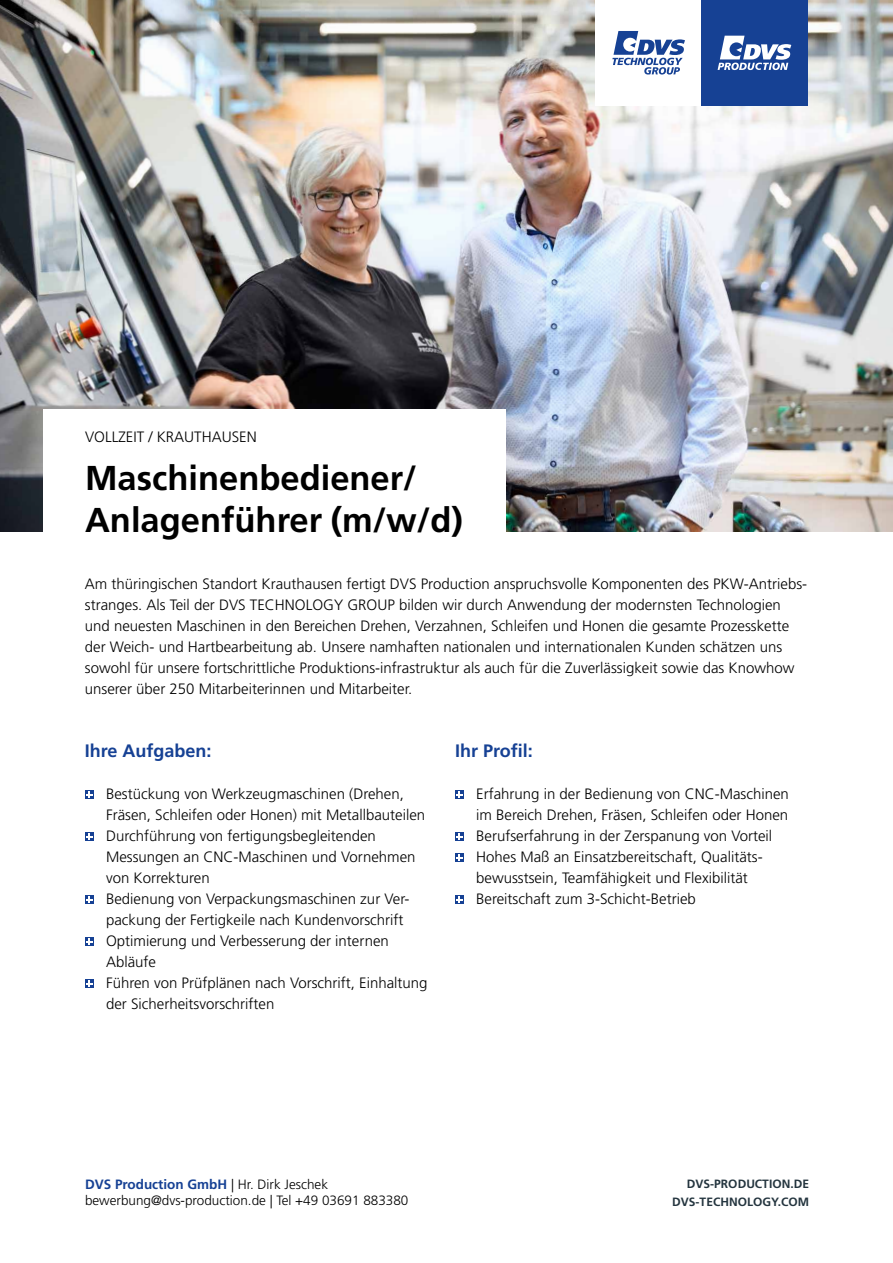
<style>
.page{position:relative;width:893px;height:1263px;background:#fff}
.page>*{position:absolute;margin:0;border:0;box-sizing:border-box;transform-origin:0 0}
.t1{font:700 34.5px/41.4px "Frutiger LT Std";color:#000}
.t2{font:700 18px "Frutiger LT Std";color:#164194}
.t3{font:300 15px/21px "Frutiger LT Std";color:#000}
.t4{font:300 13.5px/16.2px "Frutiger LT Std";color:#000}
.t5{font:700 12px/18px "Frutiger LT Std";color:#24353f;text-align:right}
.s1{font-weight:700;color:#164194}
</style>
<div class="page">
<img style="left:0;top:0;width:893px;height:531px">
<svg style="left:85px;top:790px;width:9px;height:9px"></svg>
<svg style="left:86px;top:792px;width:6px;height:6px"></svg>
<svg style="left:85px;top:832px;width:9px;height:9px"></svg>
<svg style="left:86px;top:834px;width:6px;height:6px"></svg>
<svg style="left:85px;top:895px;width:9px;height:9px"></svg>
<svg style="left:86px;top:897px;width:6px;height:6px"></svg>
<svg style="left:85px;top:937px;width:9px;height:9px"></svg>
<svg style="left:86px;top:939px;width:6px;height:6px"></svg>
<svg style="left:85px;top:979px;width:9px;height:9px"></svg>
<svg style="left:86px;top:981px;width:6px;height:6px"></svg>
<svg style="left:455px;top:790px;width:9px;height:9px"></svg>
<svg style="left:456px;top:792px;width:6px;height:6px"></svg>
<svg style="left:455px;top:832px;width:9px;height:9px"></svg>
<svg style="left:456px;top:834px;width:6px;height:6px"></svg>
<svg style="left:455px;top:853px;width:9px;height:9px"></svg>
<svg style="left:456px;top:855px;width:6px;height:6px"></svg>
<svg style="left:455px;top:895px;width:9px;height:9px"></svg>
<svg style="left:456px;top:897px;width:6px;height:6px"></svg>
<div style="left:43px;top:409px;width:462px;height:135px;background:#fff"></div>
<div style="left:595px;top:0;width:107px;height:106px;background:#fff"></div>
<svg style="left:612px;top:31px;width:73px;height:44px"></svg>
<div style="left:702px;top:0;width:106px;height:106px;background:#164194"></div>
<svg style="left:718px;top:36px;width:73px;height:34px"></svg>
<p class="t3" style="left:85px;top:426px;width:173px">VOLLZEIT / KRAUTHAUSEN</p>
<h1 class="t1" style="left:85px;top:458px;width:379px">Maschinenbediener/<br>Anlagenführer (m/w/d)</h1>
<p class="t3" style="left:85px;top:574px;width:724px">Am thüringischen Standort Krauthausen fertigt DVS Production anspruchsvolle Komponenten des PKW-Antriebs&shy;stranges. Als Teil der DVS TECHNOLOGY GROUP bilden wir durch Anwendung der modernsten Technologien und neuesten Maschinen in den Bereichen Drehen, Verzahnen, Schleifen und Honen die gesamte Prozesskette der Weich- und Hartbearbeitung ab. Unsere namhaften nationalen und internationalen Kunden schätzen uns sowohl für unsere fortschrittliche Produktions-infrastruktur als auch für die Zuverlässigkeit sowie das Knowhow unserer über 250 Mitarbeiterinnen und Mitarbeiter.</p>
<p class="t2" style="left:85px;top:740px;width:128px">Ihre Aufgaben:</p>
<p class="t3" style="left:106px;top:784px;width:323px">Bestückung von Werkzeugmaschinen (Drehen, Fräsen, Schleifen oder Honen) mit Metallbauteilen Durchführung von fertigungsbegleitenden Messungen an CNC-Maschinen und Vornehmen von Korrekturen<br>Bedienung von Verpackungsmaschinen zur Ver&shy;packung der Fertigkeile nach Kundenvorschrift Optimierung und Verbesserung der internen Abläufe<br>Führen von Prüfplänen nach Vorschrift, Einhaltung der Sicherheitsvorschriften</p>
<p class="t2" style="left:455px;top:740px;width:79px">Ihr Profil:</p>
<p class="t3" style="left:476px;top:784px;width:314px">Erfahrung in der Bedienung von CNC-Maschinen im Bereich Drehen, Fräsen, Schleifen oder Honen Berufserfahrung in der Zerspanung von Vorteil Hohes Maß an Einsatzbereitschaft, Qualitäts&shy;bewusstsein, Teamfähigkeit und Flexibilität Bereitschaft zum 3-Schicht-Betrieb</p>
<p class="t4" style="left:85px;top:1176px;width:325px"><span class="s1">DVS Production GmbH</span> | Hr. Dirk Jeschek bewerbung@dvs-production.de | Tel +49 03691 883380</p>
<p class="t5" style="left:672px;top:1175px;width:138px">DVS-PRODUCTION.DE<br>DVS-TECHNOLOGY.COM</p>
</div>
